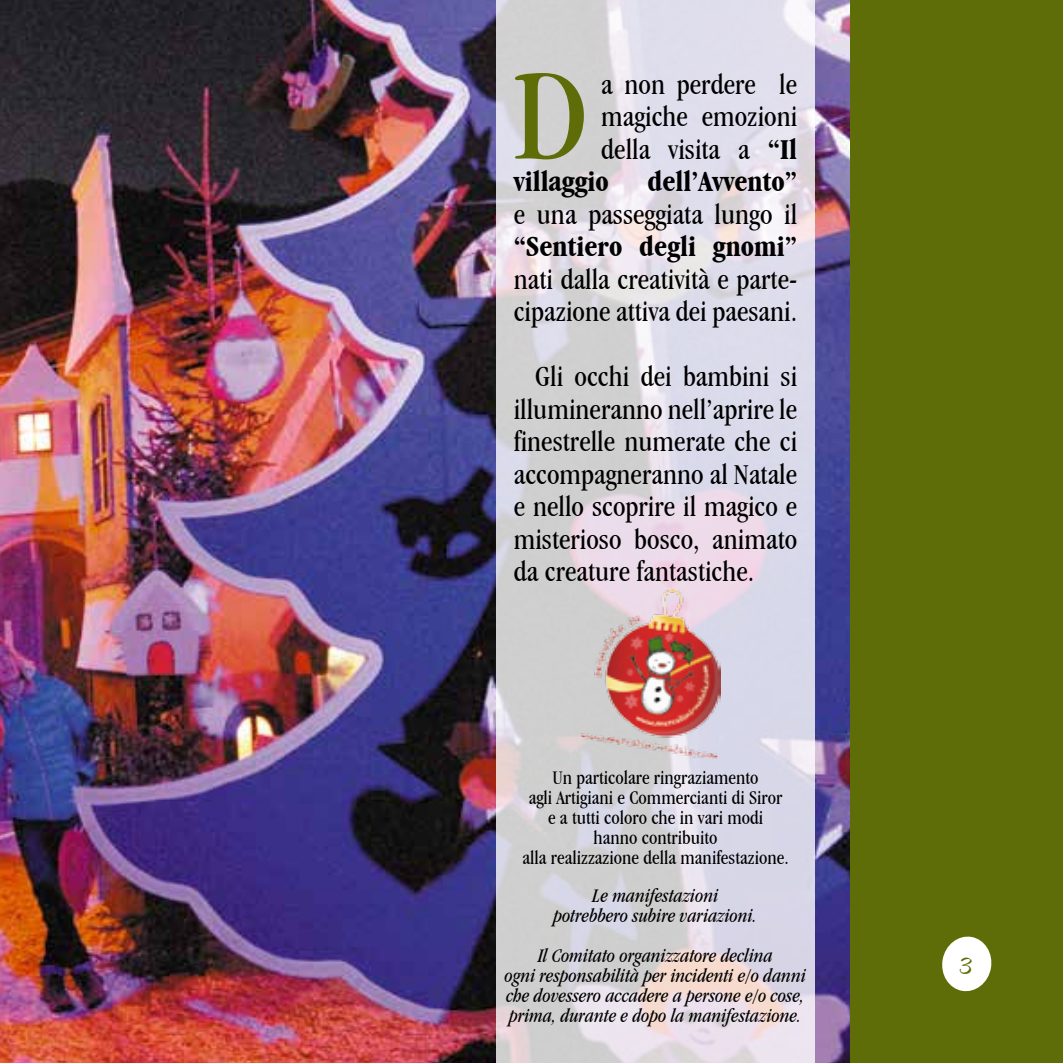
<style>
.page{position:relative;width:1063px;height:1063px;background:#fff}
.page>*{position:absolute;margin:0;border:0;box-sizing:border-box;transform-origin:0 0}
.t1{font:condensed 133.5px "Garamond IT Cby BT";color:#5e6d07}
.t2{font:condensed 30px/32.5px "Garamond IT Cby BT";color:#000}
.t3{font:700 condensed 30px "Garamond IT Cby BT";color:#000}
.t4{font:italic 30px "Vladimir Script";color:#5e6d07}
.t5{font:italic condensed 20px/20px "Garamond IT Cby BT";color:#000;text-align:center}
.t6{font:condensed 20px/20px "Garamond IT Cby BT";color:#000;text-align:center}
.s1{font-weight:700}
</style>
<div class="page">
<img style="left:0;top:0;width:850px;height:1063px">
<div style="left:850px;top:0;width:213px;height:1063px;background:#5e6d07"></div>
<svg style="left:942px;top:936px;width:50px;height:56px"></svg>
<svg style="left:496px;top:0;width:319px;height:1063px;background:#dbd8e0"></svg>
<img style="left:580px;top:590px;width:140px;height:169px">
<h1 class="t1" style="left:514px;top:40px;width:76px">D</h1>
<p class="t2" style="left:601px;top:68px;width:198px">a non perdere le</p>
<p class="t2" style="left:601px;top:100px;width:197px">magiche emozioni</p>
<p class="t2" style="left:601px;top:133px;width:197px">della visita a <span class="s1">“Il</span></p>
<p class="t3" style="left:514px;top:164px;width:97px">villaggio</p>
<p class="t3" style="left:647px;top:164px;width:151px">dell’Avvento”</p>
<p class="t2" style="left:514px;top:198px;width:285px">e una passeggiata lungo il</p>
<p class="t3" style="left:514px;top:229px;width:285px">“Sentiero degli gnomi”</p>
<p class="t2" style="left:514px;top:263px;width:285px">nati dalla creatività e parte&shy;cipazione attiva dei paesani.</p>
<p class="t2" style="left:514px;top:360px;width:285px;text-align:justify;text-indent:21px">Gli occhi dei bambini si illumineranno nell’aprire le finestrelle numerate che ci accompagneranno al Natale e nello scoprire il magico e misterioso bosco, animato da creature fantastiche.</p>
<p class="t6" style="left:522px;top:768px;width:268px">Un particolare ringraziamento<br>agli Artigiani e Commercianti di Siror<br>e a tutti coloro che in vari modi<br>hanno contribuito<br>alla realizzazione della manifestazione.</p>
<p class="t5" style="left:554px;top:886px;width:205px">Le manifestazioni potrebbero subire variazioni.</p>
<p class="t5" style="left:505px;top:946px;width:303px">Il Comitato organizzatore declina<br>ogni responsabilità per incidenti e/o danni che dovessero accadere a persone e/o cose, prima, durante e dopo la manifestazione.</p>
<p class="t4" style="left:960px;top:947px;width:36px">3</p>
</div>
